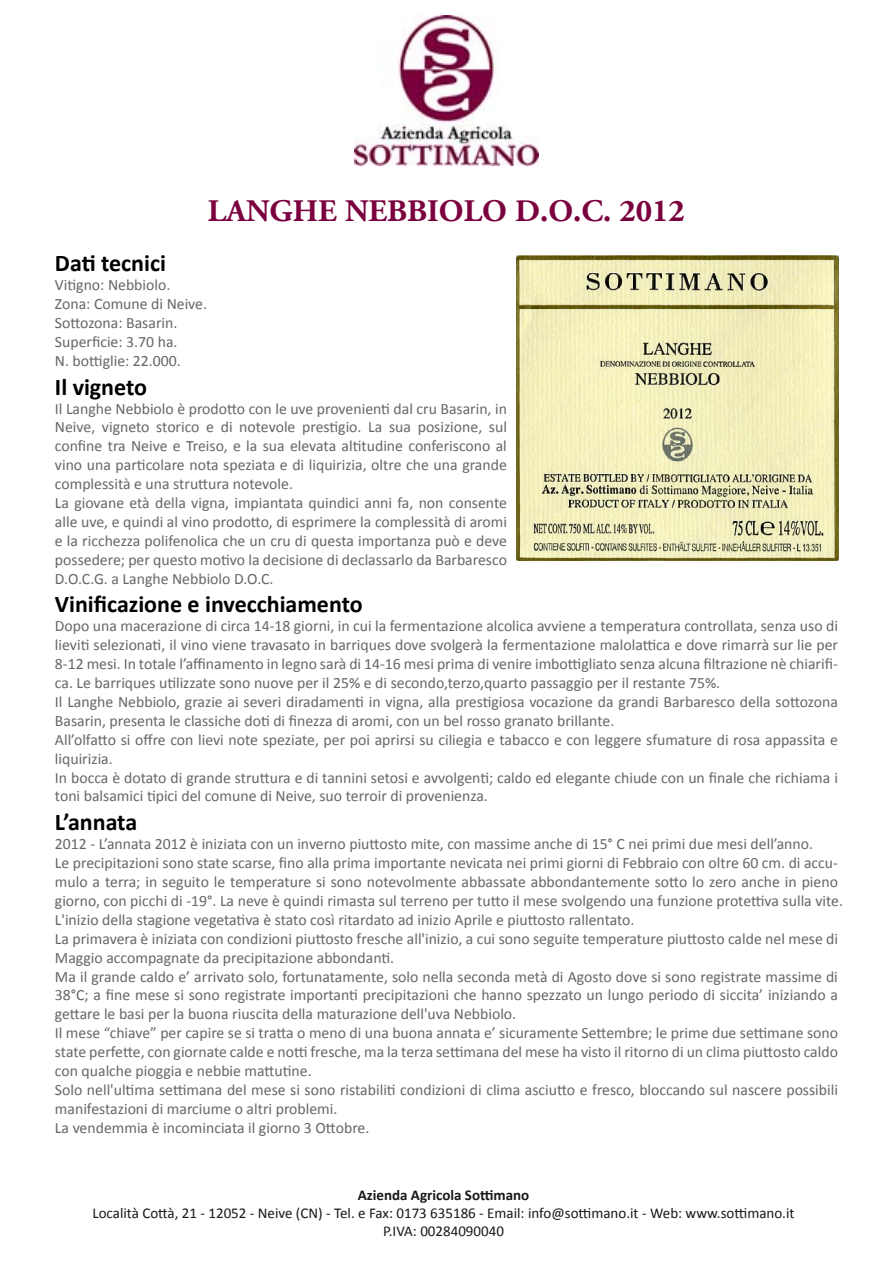
<style>
.page{position:relative;width:893px;height:1263px;background:#fff}
.page>*{position:absolute;margin:0;border:0;box-sizing:border-box;transform-origin:0 0}
.t1{font:700 31.5px "Adobe Garamond";color:#7b013e}
.t2{font:700 24px "Calibri";color:#000}
.t3{font:15.75px/18.9px "Calibri";color:#666}
.t4{font:15px/18px "Calibri";color:#1a171b;text-align:center}
.t5{font:700 15px "Calibri";color:#1a171b}
</style>
<div class="page">
<img style="left:354px;top:15px;width:185px;height:150px">
<img style="left:516px;top:255px;width:322px;height:306px">
<h1 class="t1" style="left:208px;top:193px;width:479px">LANGHE NEBBIOLO D.O.C. 2012</h1>
<h2 class="t2" style="left:55px;top:248px;width:113px">Dati tecnici</h2>
<p class="t3" style="left:55px;top:275px;width:154px">Vitigno: Nebbiolo.<br>Zona: Comune di Neive.<br>Sottozona: Basarin.<br>Superficie: 3.70 ha.<br>N. bottiglie: 22.000.</p>
<h2 class="t2" style="left:55px;top:372px;width:94px">Il vigneto</h2>
<p class="t3" style="left:55px;top:398px;width:454px">Il Langhe Nebbiolo è prodotto con le uve provenienti dal cru Basarin, in Neive, vigneto storico e di notevole prestigio. La sua posizione, sul confine tra Neive e Treiso, e la sua elevata altitudine conferiscono al vino una particolare nota speziata e di liquirizia, oltre che una grande complessità e una struttura notevole.<br>La giovane età della vigna, impiantata quindici anni fa, non consente alle uve, e quindi al vino prodotto, di esprimere la complessità di aromi e la ricchezza polifenolica che un cru di questa importanza può e deve possedere; per questo motivo la decisione di declassarlo da Barbaresco D.O.C.G. a Langhe Nebbiolo D.O.C.</p>
<h2 class="t2" style="left:55px;top:590px;width:309px">Vinificazione e invecchiamento</h2>
<p class="t3" style="left:55px;top:616px;width:785px">Dopo una macerazione di circa 14-18 giorni, in cui la fermentazione alcolica avviene a temperatura controllata, senza uso di lieviti selezionati, il vino viene travasato in barriques dove svolgerà la fermentazione malolattica e dove rimarrà sur lie per 8-12 mesi. In totale l’affinamento in legno sarà di 14-16 mesi prima di venire imbottigliato senza alcuna filtrazione nè chiarifi&shy;ca. Le barriques utilizzate sono nuove per il 25% e di secondo,terzo,quarto passaggio per il restante 75%.<br>Il Langhe Nebbiolo, grazie ai severi diradamenti in vigna, alla prestigiosa vocazione da grandi Barbaresco della sottozona Basarin, presenta le classiche doti di finezza di aromi, con un bel rosso granato brillante.<br>All’olfatto si offre con lievi note speziate, per poi aprirsi su ciliegia e tabacco e con leggere sfumature di rosa appassita e liquirizia.<br>In bocca è dotato di grande struttura e di tannini setosi e avvolgenti; caldo ed elegante chiude con un finale che richiama i toni balsamici tipici del comune di Neive, suo terroir di provenienza.</p>
<h2 class="t2" style="left:55px;top:807px;width:84px">L’annata</h2>
<p class="t3" style="left:55px;top:834px;width:790px">2012 - L’annata 2012 è iniziata con un inverno piuttosto mite, con massime anche di 15° C nei primi due mesi dell’anno.<br>Le precipitazioni sono state scarse, fino alla prima importante nevicata nei primi giorni di Febbraio con oltre 60 cm. di accu&shy;mulo a terra; in seguito le temperature si sono notevolmente abbassate abbondantemente sotto lo zero anche in pieno giorno, con picchi di -19°. La neve è quindi rimasta sul terreno per tutto il mese svolgendo una funzione protettiva sulla vite.<br>L'inizio della stagione vegetativa è stato così ritardato ad inizio Aprile e piuttosto rallentato.<br>La primavera è iniziata con condizioni piuttosto fresche all'inizio, a cui sono seguite temperature piuttosto calde nel mese di Maggio accompagnate da precipitazione abbondanti.<br>Ma il grande caldo e’ arrivato solo, fortunatamente, solo nella seconda metà di Agosto dove si sono registrate massime di 38°C; a fine mese si sono registrate importanti precipitazioni che hanno spezzato un lungo periodo di siccita’ iniziando a gettare le basi per la buona riuscita della maturazione dell'uva Nebbiolo.<br>Il mese “chiave” per capire se si tratta o meno di una buona annata e’ sicuramente Settembre; le prime due settimane sono state perfette, con giornate calde e notti fresche, ma la terza settimana del mese ha visto il ritorno di un clima piuttosto caldo con qualche pioggia e nebbie mattutine.<br>Solo nell'ultima settimana del mese si sono ristabiliti condizioni di clima asciutto e fresco, bloccando sul nascere possibili manifestazioni di marciume o altri problemi.<br>La vendemmia è incominciata il giorno 3 Ottobre.</p>
<p class="t5" style="left:358px;top:1185px;width:173px">Azienda Agricola Sottimano</p>
<p class="t4" style="left:92px;top:1203px;width:704px">Località Cottà, 21 - 12052 - Neive (CN) - Tel. e Fax: 0173 635186 - Email: info@sottimano.it - Web: www.sottimano.it<br>P.IVA: 00284090040</p>
</div>
